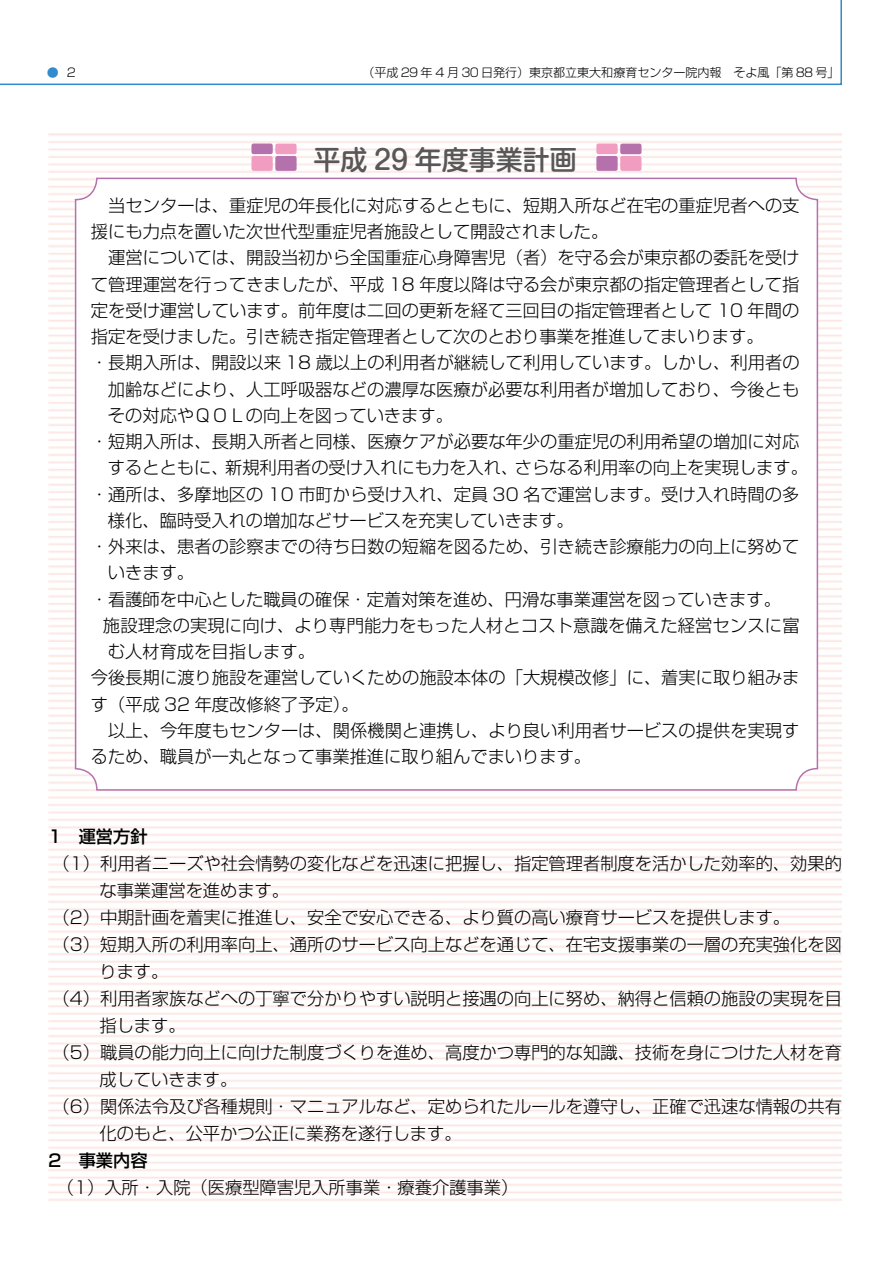
<style>
.page{position:relative;width:893px;height:1263px;background:#fff}
.page>*{position:absolute;margin:0;border:0;box-sizing:border-box;transform-origin:0 0}
.t1{font:500 27px "Shin M Go";color:#595757}
.t2{font:300 17.25px "Shin Go";color:#000}
.t3{font:500 17.25px "Shin Go";color:#000}
.t4{font:300 12px "Shin Go";color:#000}
.t5{font:300 12px "Shin Go";color:#318bcc}
</style>
<div class="page">
<svg style="left:0;top:0;width:842px;height:85px"></svg>
<div style="left:251px;top:156px;width:22px;height:15px;background:#f19dc2;border-radius:2px"></div>
<div style="left:251px;top:144px;width:22px;height:10px;background:#b571ac;border-radius:2px"></div>
<div style="left:275px;top:156px;width:22px;height:15px;background:#b571ac;border-radius:2px"></div>
<div style="left:275px;top:144px;width:22px;height:10px;background:#f19dc2;border-radius:2px"></div>
<div style="left:596px;top:156px;width:22px;height:15px;background:#b571ac;border-radius:2px"></div>
<div style="left:596px;top:144px;width:22px;height:10px;background:#f19dc2;border-radius:2px"></div>
<div style="left:620px;top:156px;width:21px;height:15px;background:#f19dc2;border-radius:2px"></div>
<div style="left:620px;top:144px;width:21px;height:10px;background:#b571ac;border-radius:2px"></div>
<p class="t5" style="left:47px;top:65px;width:14px">●</p>
<p class="t4" style="left:362px;top:65px;width:479px">（平成 29 年 4 月 30 日発行）東京都立東大和療育センター院内報　そよ風「第 88 号」</p>
<h1 class="t1" style="left:313px;top:141px;width:265px">平成 29 年度事業計画</h1>
<p class="t2" style="left:91px;top:194px;width:710px">　当センターは、重症児の年長化に対応するとともに、短期入所など在宅の重症児者への支</p>
<p class="t2" style="left:91px;top:220px;width:519px">援にも力点を置いた次世代型重症児者施設として開設されました。</p>
<p class="t2" style="left:91px;top:247px;width:710px">　運営については、開設当初から全国重症心身障害児（者）を守る会が東京都の委託を受け</p>
<p class="t2" style="left:91px;top:273px;width:710px">て管理運営を行ってきましたが、平成 1 8 年度以降は守る会が東京都の指定管理者として指</p>
<p class="t2" style="left:91px;top:299px;width:710px">定を受け運営しています。前年度は二回の更新を経て三回目の指定管理者として 1 0 年間の</p>
<p class="t2" style="left:91px;top:325px;width:674px">指定を受けました。引き続き指定管理者として次のとおり事業を推進してまいります。</p>
<p class="t2" style="left:91px;top:352px;width:710px">・長期入所は、開設以来 1 8 歳以上の利用者が継続して利用しています。しかし、利用者の</p>
<p class="t2" style="left:108px;top:378px;width:693px">加齢などにより、人工呼吸器などの濃厚な医療が必要な利用者が増加しており、今後とも</p>
<p class="t2" style="left:108px;top:404px;width:346px">その対応やＱＯＬの向上を図っていきます。</p>
<p class="t2" style="left:91px;top:430px;width:710px">・短期入所は、長期入所者と同様、医療ケアが必要な年少の重症児の利用希望の増加に対応</p>
<p class="t2" style="left:108px;top:457px;width:702px">するとともに、新規利用者の受け入れにも力を入れ、さらなる利用率の向上を実現します。</p>
<p class="t2" style="left:91px;top:483px;width:710px">・通所は、多摩地区の 1 0 市町から受け入れ、定員 30 名で運営します。受け入れ時間の多</p>
<p class="t2" style="left:108px;top:509px;width:467px">様化、臨時受入れの増加などサービスを充実していきます。</p>
<p class="t2" style="left:91px;top:535px;width:710px">・外来は、患者の診察までの待ち日数の短縮を図るため、引き続き診療能力の向上に努めて</p>
<p class="t2" style="left:108px;top:562px;width:88px">いきます。</p>
<p class="t2" style="left:91px;top:588px;width:692px">・看護師を中心とした職員の確保・定着対策を進め、円滑な事業運営を図っていきます。</p>
<p class="t2" style="left:103px;top:614px;width:698px">施設理念の実現に向け、より専門能力をもった人材とコスト意識を備えた経営センスに富</p>
<p class="t2" style="left:108px;top:640px;width:208px">む人材育成を目指します。</p>
<p class="t2" style="left:91px;top:667px;width:710px">今後長期に渡り施設を運営していくための施設本体の「大規模改修」に、着実に取り組みま</p>
<p class="t2" style="left:91px;top:693px;width:269px">す（平成 32 年度改修終了予定）。</p>
<p class="t2" style="left:91px;top:719px;width:710px">　以上、今年度もセンターは、関係機関と連携し、より良い利用者サービスの提供を実現す</p>
<p class="t2" style="left:91px;top:745px;width:502px">るため、職員が一丸となって事業推進に取り組んでまいります。</p>
<p class="t3" style="left:48px;top:825px;width:101px">1　運営方針</p>
<p class="t2" style="left:53px;top:853px;width:791px">（1 ）利用者ニーズや社会情勢の変化などを迅速に把握し、指定管理者制度を活かした効率的、効果的</p>
<p class="t2" style="left:99px;top:880px;width:191px">な事業運営を進めます。</p>
<p class="t2" style="left:53px;top:907px;width:739px">（2）中期計画を着実に推進し、安全で安心できる、より質の高い療育サービスを提供します。</p>
<p class="t2" style="left:53px;top:934px;width:791px">（3）短期入所の利用率向上、通所のサービス向上などを通じて、在宅支援事業の一層の充実強化を図</p>
<p class="t2" style="left:99px;top:961px;width:70px">ります。</p>
<p class="t2" style="left:53px;top:988px;width:791px">（4）利用者家族などへの丁寧で分かりやすい説明と接遇の向上に努め、納得と信頼の施設の実現を目</p>
<p class="t2" style="left:99px;top:1015px;width:88px">指します。</p>
<p class="t2" style="left:53px;top:1042px;width:791px">（5）職員の能力向上に向けた制度づくりを進め、高度かつ専門的な知識、技術を身につけた人材を育</p>
<p class="t2" style="left:99px;top:1069px;width:140px">成していきます。</p>
<p class="t2" style="left:53px;top:1096px;width:791px">（6）関係法令及び各種規則・マニュアルなど、定められたルールを遵守し、正確で迅速な情報の共有</p>
<p class="t2" style="left:99px;top:1123px;width:364px">化のもと、公平かつ公正に業務を遂行します。</p>
<p class="t3" style="left:48px;top:1149px;width:101px">2　事業内容</p>
<p class="t2" style="left:57px;top:1177px;width:463px">（1 ）入所・入院（医療型障害児入所事業・療養介護事業）</p>
</div>
